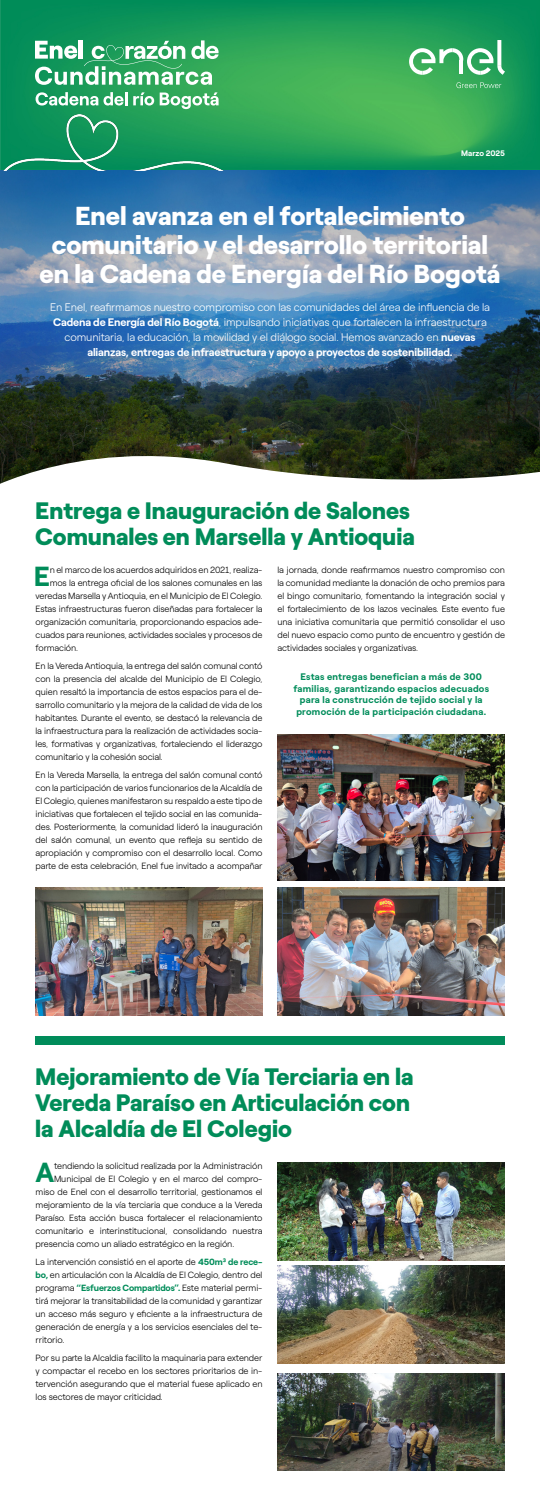
<style>
.page{position:relative;width:540px;height:1506px;background:#fff}
.page>*{position:absolute;margin:0;border:0;box-sizing:border-box;transform-origin:0 0}
.texto_general{font:700 27.55px "Roobert ENEL";color:#008c59}
.t1{font:900 26px/29px "Roobert ENEL";color:#fff;text-align:center}
.t2{font:900 23.8px/26px "Roobert ENEL";color:#008c59}
.texto_general-2{font:300 11px/15px "Roobert ENEL";letter-spacing:-.01em;color:#fff;text-align:center}
.destacado{font:700 9.5px/11.5px "Roobert ENEL";letter-spacing:.03em;color:#008c5a;text-align:center}
.texto_general-3{font:300 9px/13px "Roobert ENEL";letter-spacing:-.01em;color:#000;text-align:justify}
.t3{font:700 8px "Roobert ENEL";color:#fff}
.s1{font-weight:700}
.s2{font-weight:700;color:#008c59}
</style>
<div class="page">
<img style="left:0;top:170px;width:540px;height:264px">
<svg style="left:0;top:434px;width:540px;height:50px"></svg>
<img style="left:0;top:0;width:540px;height:170px">
<img style="left:0;top:114px;width:287px;height:57px">
<svg style="left:36px;top:92px;width:62px;height:13px"></svg>
<svg style="left:104px;top:92px;width:23px;height:13px"></svg>
<svg style="left:133px;top:92px;width:21px;height:13px"></svg>
<svg style="left:160px;top:92px;width:59px;height:17px"></svg>
<svg style="left:35px;top:40px;width:184px;height:45px"></svg>
<hr style="left:79px;top:40px;width:4px;height:19px;background:#fff">
<svg style="left:456px;top:82px;width:45px;height:6px"></svg>
<svg style="left:409px;top:40px;width:96px;height:35px"></svg>
<img style="left:278px;top:734px;width:227px;height:146px">
<img style="left:35px;top:887px;width:228px;height:128px">
<img style="left:278px;top:887px;width:227px;height:128px">
<div style="left:35px;top:1036px;width:470px;height:8px;background:#008c5a"></div>
<img style="left:278px;top:1162px;width:227px;height:98px">
<img style="left:278px;top:1265px;width:227px;height:98px">
<img style="left:278px;top:1373px;width:227px;height:97px">
<p class="t3" style="left:461px;top:146px;width:45px">Marzo 2025</p>
<p class="t1" style="left:40px;top:199px;width:462px">Enel avanza en el fortalecimiento comunitario y el desarrollo territorial en la Cadena de Energía del Río Bogotá</p>
<p class="texto_general-2" style="left:50px;top:299px;width:441px">En Enel, reafirmamos nuestro compromiso con las comunidades del área de influencia de la <span class="s1">Cadena de Energía del Río Bogotá</span>, impulsando iniciativas que fortalecen la infraestructura comunitaria, la educación, la movilidad y el diálogo social. Hemos avanzado en <span class="s1">nuevas alianzas, entregas de infraestructura y apoyo a proyectos de sostenibilidad.</span></p>
<p class="t2" style="left:35px;top:495px;width:381px">Entrega e Inauguración de Salones<br>Comunales en Marsella y Antioquia</p>
<p class="texto_general" style="left:34px;top:554px;width:18px">E</p>
<p class="texto_general-3" style="left:50px;top:562px;width:214px">n el marco de los acuerdos adquiridos en 2021, realiza-</p>
<p class="texto_general-3" style="left:50px;top:575px;width:214px">mos la entrega oficial de los salones comunales en las</p>
<p class="texto_general-3" style="left:36px;top:588px;width:228px">veredas Marsella y Antioquia, en el Municipio de El Colegio.</p>
<p class="texto_general-3" style="left:36px;top:601px;width:228px">Estas infraestructuras fueron diseñadas para fortalecer la</p>
<p class="texto_general-3" style="left:36px;top:614px;width:228px">organización comunitaria, proporcionando espacios ade-</p>
<p class="texto_general-3" style="left:36px;top:627px;width:228px">cuados para reuniones, actividades sociales y procesos de</p>
<p class="texto_general-3" style="left:36px;top:640px;width:44px">formación.</p>
<p class="texto_general-3" style="left:36px;top:658px;width:228px">En la Vereda Antioquia, la entrega del salón comunal contó con la presencia del alcalde del Municipio de El Colegio, quien resaltó la importancia de estos espacios para el de&shy;sarrollo comunitario y la mejora de la calidad de vida de los habitantes. Durante el evento, se destacó la relevancia de la infraestructura para la realización de actividades socia&shy;les, formativas y organizativas, fortaleciendo el liderazgo comunitario y la cohesión social.</p>
<p class="texto_general-3" style="left:36px;top:767px;width:228px">En la Vereda Marsella, la entrega del salón comunal contó con la participación de varios funcionarios de la Alcaldía de El Colegio, quienes manifestaron su respaldo a este tipo de iniciativas que fortalecen el tejido social en las comunida&shy;des. Posteriormente, la comunidad lideró la inauguración del salón comunal, un evento que refleja su sentido de apropiación y compromiso con el desarrollo local. Como parte de esta celebración, Enel fue invitado a acompañar</p>
<p class="texto_general-3" style="left:278px;top:562px;width:229px">la jornada, donde reafirmamos nuestro compromiso con la comunidad mediante la donación de ocho premios para el bingo comunitario, fomentando la integración social y el fortalecimiento de los lazos vecinales. Este evento fue una iniciativa comunitaria que permitió consolidar el uso del nuevo espacio como punto de encuentro y gestión de actividades sociales y organizativas.</p>
<p class="destacado" style="left:293px;top:670px;width:197px">Estas entregas benefician a más de 300 familias, garantizando espacios adecuados para la construcción de tejido social y la promoción de la participación ciudadana.</p>
<p class="t2" style="left:35px;top:1061px;width:380px">Mejoramiento de Vía Terciaria en la<br>Vereda Paraíso en Articulación con la Alcaldía de El Colegio</p>
<p class="texto_general" style="left:35px;top:1150px;width:20px">A</p>
<p class="texto_general-3" style="left:54px;top:1158px;width:210px">tendiendo la solicitud realizada por la Administración</p>
<p class="texto_general-3" style="left:54px;top:1171px;width:210px">Municipal de El Colegio y en el marco del compro-</p>
<p class="texto_general-3" style="left:36px;top:1184px;width:228px">miso de Enel con el desarrollo territorial, gestionamos el</p>
<p class="texto_general-3" style="left:36px;top:1197px;width:228px">mejoramiento de la vía terciaria que conduce a la Vereda</p>
<p class="texto_general-3" style="left:36px;top:1210px;width:228px">Paraíso. Esta acción busca fortalecer el relacionamiento</p>
<p class="texto_general-3" style="left:36px;top:1223px;width:228px">comunitario e interinstitucional, consolidando nuestra</p>
<p class="texto_general-3" style="left:36px;top:1236px;width:200px">presencia como un aliado estratégico en la región.</p>
<p class="texto_general-3" style="left:36px;top:1254px;width:228px">La intervención consistió en el aporte de <span class="s2">450m³ de rece&shy;bo,</span> en articulación con la Alcaldía de El Colegio, dentro del programa <span class="s2">“Esfuerzos Compartidos”.</span> Este material permi&shy;tirá mejorar la transitabilidad de la comunidad y garantizar un acceso más seguro y eficiente a la infraestructura de generación de energía y a los servicios esenciales del te&shy;rritorio.</p>
<p class="texto_general-3" style="left:36px;top:1350px;width:228px">Por su parte la Alcaldia facilito la maquinaria para extender y compactar el recebo en los sectores prioritarios de in&shy;tervención asegurando que el material fuese aplicado en los sectores de mayor criticidad.</p>
</div>
